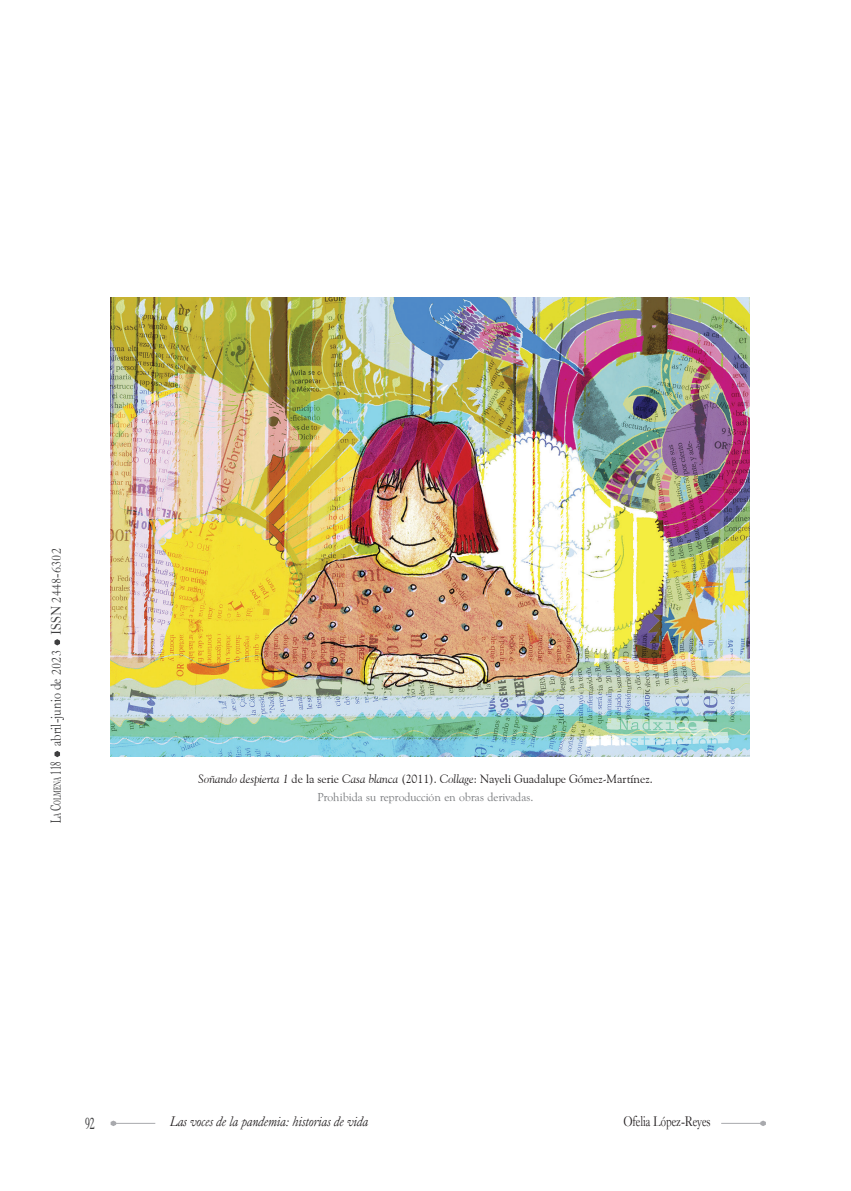
<style>
.page{position:relative;width:851px;height:1191px;background:#fff}
.page>*{position:absolute;margin:0;border:0;box-sizing:border-box;transform-origin:0 0}
.t1{font:16.5px "Dutch 766 BT Roman A";color:#3e3e3f;scale:.6 1}
.t2{font:15px "Caslon Old Face BT";color:#3e3e3f;scale:.9 1}
.t3{font:italic 15px "Caslon Old Face BT";color:#231f20;scale:.9 1}
.t4{font:15px "Caslon Old Face BT";letter-spacing:-.01em;color:#231f20;scale:.8 1}
.FICHA_TÉCNICA{font:12px "Goudy Old Style BT";color:#231f20}
.t5{font:12px "Goudy Old Style Normal";color:#76787b}
.s1{font-family:"Dutch 766 BT Roman A"}
.s2{font-family:"Dutch 766 BT Roman A";font-size:10.5px}
.s3{font-style:italic}
</style>
<div class="page">
<svg style="left:759px;top:1120px;width:7px;height:6px"></svg>
<hr style="left:721px;top:1123px;width:42px;height:1px;background:#a8a9ad">
<svg style="left:110px;top:1120px;width:7px;height:6px"></svg>
<hr style="left:113px;top:1123px;width:42px;height:1px;background:#a8a9ad">
<svg style="left:54px;top:639px;width:6px;height:7px"></svg>
<svg style="left:54px;top:751px;width:6px;height:7px"></svg>
<img style="left:111px;top:298px;width:637px;height:458px">
<p class="t2" style="left:47px;top:823px;width:307px;rotate:-90deg"><span class="s1">L</span><span class="s2">a</span> <span class="s1">C</span><span class="s2">olmena</span> <span class="s1">118</span> abril-junio de 2023 ISSN 2448-6302</p>
<p class="FICHA_TÉCNICA" style="left:198px;top:771px;width:456px"><span class="s3">Soñando despierta 1</span> de la serie <span class="s3">Casa blanca</span> (2011). <span class="s3">Collage</span>: Nayeli Guadalupe Gómez-Martínez.</p>
<p class="t5" style="left:317px;top:791px;width:217px">Prohibida su reproducción en obras derivadas.</p>
<h1 class="t1" style="left:85px;top:1113px;width:18px">92</h1>
<p class="t3" style="left:170px;top:1113px;width:222px">Las voces de la pandemia: historias de vida</p>
<p class="t4" style="left:623px;top:1112px;width:110px">Ofelia López-Reyes</p>
</div>
